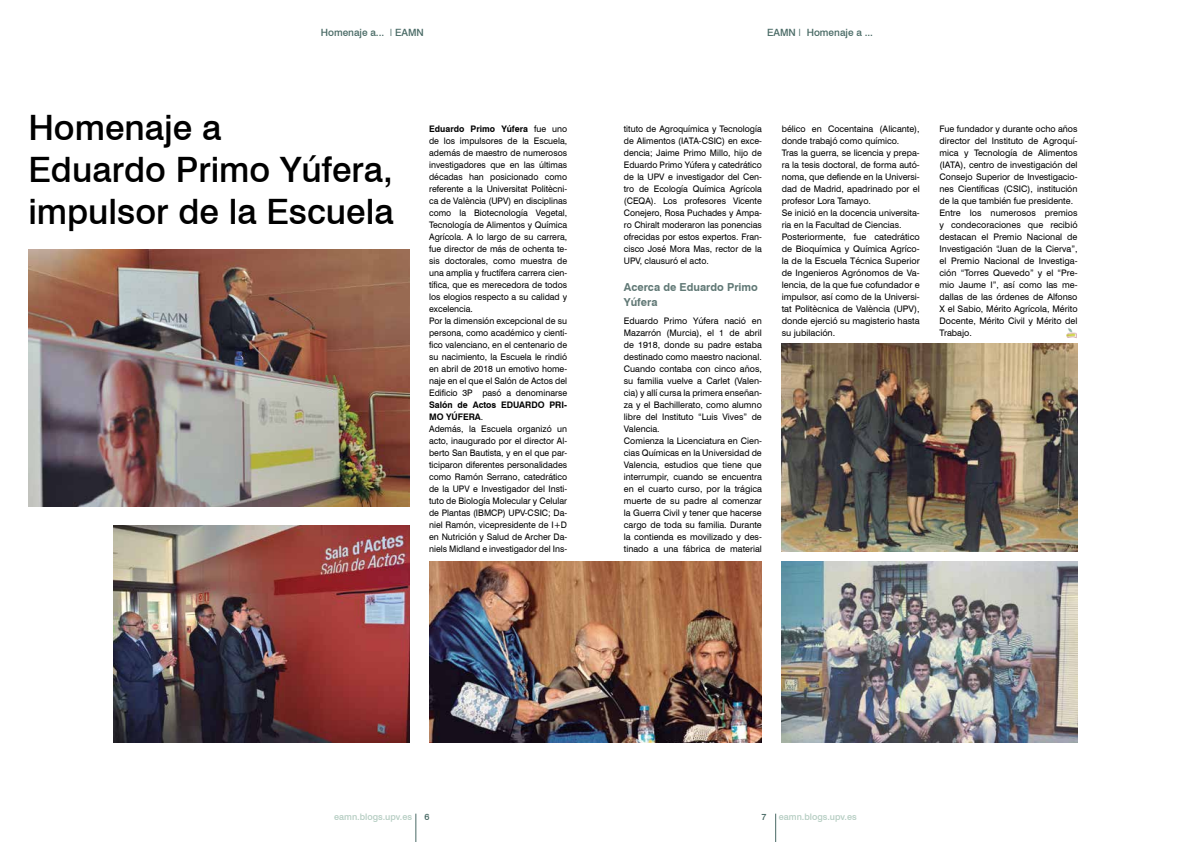
<style>
.page{position:relative;width:1191px;height:842px;background:#fff}
.page>*{position:absolute;margin:0;border:0;box-sizing:border-box;transform-origin:0 0}
.t1{font:500 35px/42px "Swiss 721 BT";color:#000}
.t2{font:700 11px/15px "Swiss 721 BT";color:#607875}
.t3{font:500 10px "Swiss 721 BT";color:#496a65}
.t4{font:9px/12px "Swiss 721 BT";color:#000}
.t5{font:500 9px "Swiss 721 BT";color:#b5cdc2}
.t6{font:500 9px "Swiss 721 BT";color:#496a65}
.s1{font-weight:300;font-stretch:expanded}
.s2{font-weight:700}
</style>
<div class="page">
<svg style="left:415px;top:814px;width:1px;height:28px"></svg>
<svg style="left:775px;top:814px;width:1px;height:28px"></svg>
<img style="left:28px;top:249px;width:381px;height:257px">
<img style="left:429px;top:561px;width:333px;height:182px">
<img style="left:781px;top:344px;width:296px;height:207px">
<img style="left:782px;top:561px;width:295px;height:182px">
<img style="left:113px;top:526px;width:296px;height:217px">
<svg style="left:1066px;top:328px;width:11px;height:10px"></svg>
<p class="t3" style="left:321px;top:26px;width:105px">Homenaje a... <span class="s1">I</span> EAMN</p>
<p class="t3" style="left:767px;top:26px;width:107px">EAMN <span class="s1">I</span> Homenaje a ...</p>
<h1 class="t1" style="left:28px;top:106px;width:367px">Homenaje a<br>Eduardo Primo Yúfera, impulsor de la Escuela</h1>
<p class="t4" style="left:429px;top:123px;width:139px"><span class="s2">Eduardo Primo Yúfera</span> fue uno de los impulsores de la Escuela, además de maestro de numerosos investigadores que en las últimas décadas han posicionado como referente a la Universitat Politècni&shy;ca de València (UPV) en disciplinas como la Biotecnología Vegetal,<br>Tecnología de Alimentos y Química<br>Agrícola. A lo largo de su carrera, fue director de más de ochenta te&shy;sis doctorales, como muestra de una amplia y fructífera carrera cien&shy;tífica, que es merecedora de todos los elogios respecto a su calidad y excelencia.<br>Por la dimensión excepcional de su persona, como académico y cientí&shy;fico valenciano, en el centenario de su nacimiento, la Escuela le rindió en abril de 2018 un emotivo home&shy;naje en el que el Salón de Actos del<br>Edificio 3P pasó a denominarse</p>
<p class="t4" style="left:429px;top:399px;width:139px"><span class="s2">Salón de Actos EDUARDO PRI-<br>MO YÚFERA</span>.<br>Además, la Escuela organizó un acto, inaugurado por el director Al&shy;berto San Bautista, y en el que par&shy;ticiparon diferentes personalidades como Ramón Serrano, catedrático de la UPV e Investigador del Insti&shy;tuto de Biología Molecular y Celular de Plantas (IBMCP) UPV-CSIC; Da&shy;niel Ramón, vicepresidente de I+D en Nutrición y Salud de Archer Da&shy;niels Midland e investigador del Ins-</p>
<p class="t4" style="left:624px;top:123px;width:139px;text-align:justify">tituto de Agroquímica y Tecnología de Alimentos (IATA-CSIC) en exce&shy;dencia; Jaime Primo Millo, hijo de Eduardo Primo Yúfera y catedrático de la UPV e investigador del Cen&shy;tro de Ecología Química Agrícola (CEQA). Los profesores Vicente Conejero, Rosa Puchades y Ampa&shy;ro Chiralt moderaron las ponencias ofrecidas por estos expertos. Fran&shy;cisco José Mora Mas, rector de la UPV, clausuró el acto.</p>
<p class="t2" style="left:624px;top:280px;width:136px">Acerca de Eduardo Primo<br>Yúfera</p>
<p class="t4" style="left:624px;top:315px;width:139px">Eduardo Primo Yúfera nació en<br>Mazarrón (Murcia), el 1 de abril de 1918, donde su padre estaba destinado como maestro nacional.<br>Cuando contaba con cinco años, su familia vuelve a Carlet (Valen&shy;cia) y allí cursa la primera enseñan&shy;za y el Bachillerato, como alumno libre del Instituto “Luis Vives” de<br>Valencia.<br>Comienza la Licenciatura en Cien&shy;cias Químicas en la Universidad de<br>Valencia, estudios que tiene que interrumpir, cuando se encuentra en el cuarto curso, por la trágica muerte de su padre al comenzar la Guerra Civil y tener que hacerse cargo de toda su familia. Durante la contienda es movilizado y des&shy;tinado a una fábrica de material</p>
<p class="t4" style="left:781px;top:123px;width:139px">bélico en Cocentaina (Alicante), donde trabajó como químico.<br>Tras la guerra, se licencia y prepa&shy;ra la tesis doctoral, de forma autó&shy;noma, que defiende en la Universi&shy;dad de Madrid, apadrinado por el profesor Lora Tamayo.<br>Se inició en la docencia universita&shy;ria en la Facultad de Ciencias.<br>Posteriormente, fue catedrático de Bioquímica y Química Agríco&shy;la de la Escuela Técnica Superior de Ingenieros Agrónomos de Va&shy;lencia, de la que fue cofundador e impulsor, así como de la Universi&shy;tat Politècnica de València (UPV), donde ejerció su magisterio hasta su jubilación.</p>
<p class="t4" style="left:939px;top:123px;width:139px">Fue fundador y durante ocho años director del Instituto de Agroquí&shy;mica y Tecnología de Alimentos (IATA), centro de investigación del<br>Consejo Superior de Investigacio&shy;nes Científicas (CSIC), institución de la que también fue presidente.<br>Entre los numerosos premios y condecoraciones que recibió destacan el Premio Nacional de<br>Investigación “Juan de la Cierva”, el Premio Nacional de Investiga&shy;ción “Torres Quevedo” y el “Pre&shy;mio Jaume I”, así como las me&shy;dallas de las órdenes de Alfonso<br>X el Sabio, Mérito Agrícola, Mérito<br>Docente, Mérito Civil y Mérito del<br>Trabajo.</p>
<p class="t5" style="left:334px;top:812px;width:79px">eamn.blogs.upv.es</p>
<p class="t6" style="left:424px;top:812px;width:7px">6</p>
<p class="t6" style="left:761px;top:812px;width:7px">7</p>
<p class="t5" style="left:779px;top:812px;width:79px">eamn.blogs.upv.es</p>
</div>
